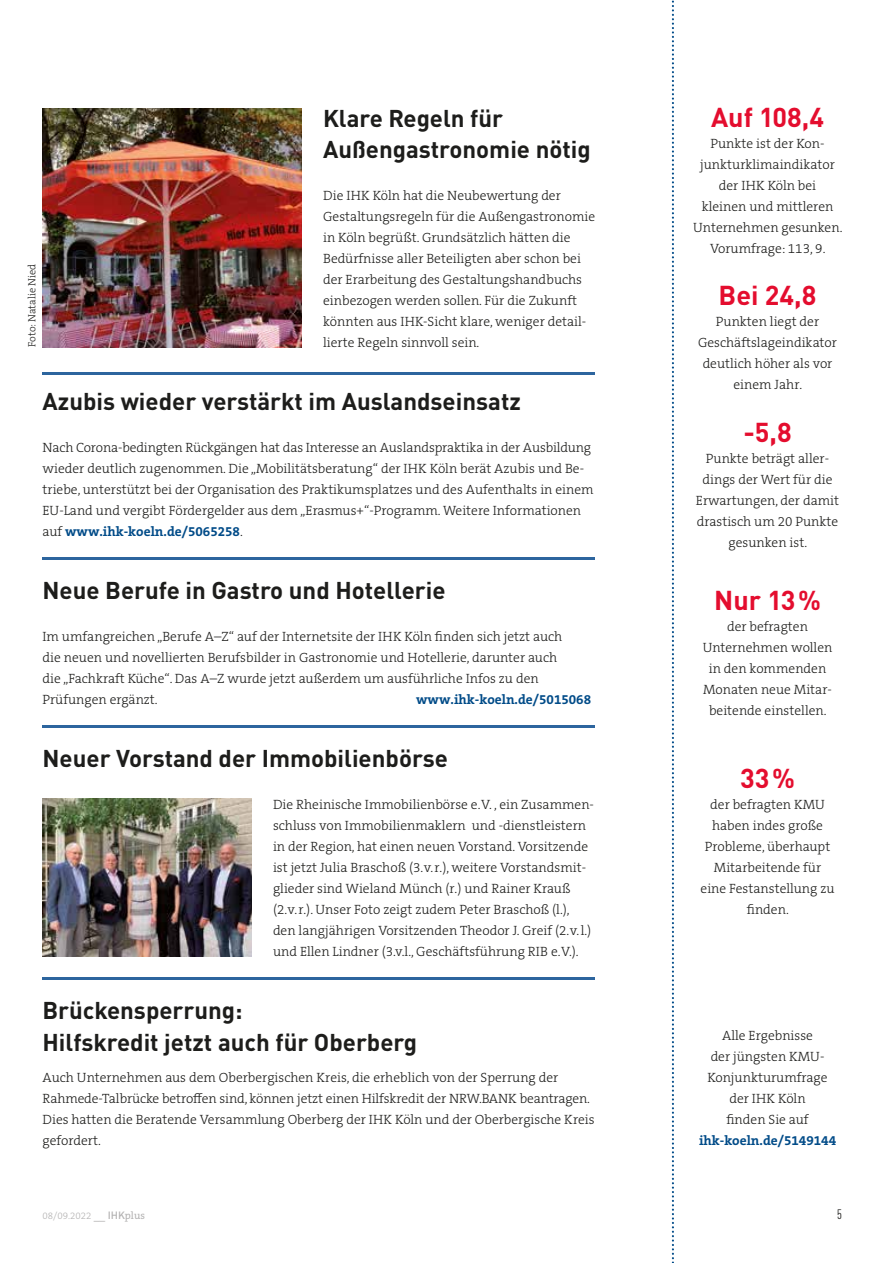
<style>
.page{position:relative;width:893px;height:1263px;background:#fff}
.page>*{position:absolute;margin:0;border:0;box-sizing:border-box;transform-origin:0 0}
.t1{font:700 27px "DINOT";color:#e40d2e}
.t2{font:700 24px/31.5px "DINOT";color:#1d1d1b}
.t3{font:300 13.5px/21px "The Serif B W3";color:#1d1d1b;text-align:center}
.t4{font:700 13.5px "The Serif B W7";color:#004b88}
.t5{font:condensed 13.5px "DINOT";color:#1d1d1b}
.t6{font:300 10.5px "The Serif B W3";color:#1d1d1b}
.t7{font:300 9.75px "The Serif B W3";color:#b3b2b2}
.s1{font-family:"The Serif B W3";font-weight:300;color:#1d1d1b}
.s2{font-family:"The Serif B W5 Plain";font-weight:400;font-size:10.5px}
.s3{font-family:"DINOT";font-weight:500;font-size:10.5px}
</style>
<div class="page">
<svg style="left:672px;top:0;width:2px;height:1263px"></svg>
<hr style="left:43px;top:977px;width:552px;height:2px;background:#2d659e">
<hr style="left:43px;top:725px;width:552px;height:2px;background:#2d659e">
<hr style="left:43px;top:557px;width:552px;height:2px;background:#2d659e">
<hr style="left:43px;top:372px;width:552px;height:2px;background:#2d659e">
<img style="left:43px;top:108px;width:259px;height:239px">
<img style="left:43px;top:799px;width:209px;height:157px">
<p class="t6" style="left:25px;top:347px;width:85px;rotate:-90deg">Foto: Natalie Nied</p>
<h2 class="t2" style="left:323px;top:101px;width:269px">Klare Regeln für<br>Außengastronomie nötig</h2>
<p class="t3" style="left:323px;top:185px;width:274px;text-align:left">Die IHK Köln hat die Neubewertung der Gestaltungsregeln für die Außengastronomie in Köln begrüßt. Grundsätzlich hätten die Bedürfnisse aller Beteiligten aber schon bei der Erarbeitung des Gestaltungshandbuchs einbezogen werden sollen. Für die Zukunft könnten aus IHK-Sicht klare, weniger detail&shy;lierte Regeln sinnvoll sein.</p>
<h2 class="t2" style="left:43px;top:384px;width:480px">Azubis wieder verstärkt im Auslandseinsatz</h2>
<p class="t3" style="left:43px;top:437px;width:553px;text-align:left">Nach Corona-bedingten Rückgängen hat das Interesse an Auslandspraktika in der Ausbildung wieder deutlich zugenommen. Die „Mobilitätsberatung“ der IHK Köln berät Azubis und Be - triebe, unterstützt bei der Organisation des Praktikumsplatzes und des Aufenthalts in einem EU-Land und vergibt Fördergelder aus dem „Erasmus+“-Programm. Weitere Informationen</p>
<p class="t4" style="left:43px;top:523px;width:202px"><span class="s1">auf</span> www.ihk-koeln.de/5065258<span class="s1">.</span></p>
<h2 class="t2" style="left:43px;top:573px;width:405px">Neue Berufe in Gastro und Hotellerie</h2>
<p class="t3" style="left:43px;top:626px;width:521px;text-align:left">Im umfangreichen „Berufe A–Z“ auf der Internetsite der IHK Köln finden sich jetzt auch die neuen und novellierten Berufsbilder in Gastronomie und Hotellerie, darunter auch die „Fachkraft Küche“. Das A–Z wurde jetzt außerdem um ausführliche Infos zu den Prüfungen ergänzt.</p>
<p class="t4" style="left:416px;top:691px;width:176px">www.ihk-koeln.de/5015068</p>
<h2 class="t2" style="left:43px;top:741px;width:407px">Neuer Vorstand der Immobilienbörse</h2>
<p class="t3" style="left:273px;top:794px;width:323px;text-align:left">Die Rheinische Immobilienbörse e.V. , ein Zu sammen&shy;schluss von Immobilienmaklern und -dienstleistern in der Region, hat einen neuen Vorstand. Vorsitzende ist jetzt Julia Braschoß (3.v.r.), weitere Vorstandsmit&shy;glieder sind Wieland Münch (r.) und Rainer Krauß (2.v.r.). Unser Foto zeigt zudem Peter Braschoß (l.), den langjährigen Vorsitzenden Theodor J. Greif (2.v.l.) und Ellen Lindner (3.v.l., Geschäftsführung RIB e.V.).</p>
<h2 class="t2" style="left:43px;top:993px;width:376px">Brückensperrung:<br>Hilfskredit jetzt auch für Oberberg</h2>
<p class="t3" style="left:43px;top:1067px;width:554px;text-align:left">Auch Unternehmen aus dem Oberbergischen Kreis, die erheblich von der Sperrung der Rahmede-Talbrücke betroffen sind, können jetzt einen Hilfskredit der NRW.BANK beantragen.<br>Dies hatten die Beratende Versammlung Oberberg der IHK Köln und der Oberbergische Kreis gefordert.</p>
<h1 class="t1" style="left:711px;top:96px;width:114px">Auf 108,4</h1>
<p class="t3" style="left:693px;top:133px;width:151px">Punkte ist der Kon&shy;junkturklimaindikator der IHK Köln bei<br>kleinen und mittleren<br>Unternehmen gesunken.<br>Vorumfrage: 113, 9.</p>
<h1 class="t1" style="left:719px;top:274px;width:99px">Bei 24,8</h1>
<p class="t3" style="left:698px;top:311px;width:140px">Punkten liegt der<br>Geschäftslageindikator deutlich höher als vor einem Jahr.</p>
<h1 class="t1" style="left:743px;top:411px;width:50px">-5,8</h1>
<p class="t3" style="left:696px;top:448px;width:145px">Punkte beträgt aller&shy;dings der Wert für die<br>Erwartungen, der damit drastisch um 20 Punkte gesunken ist.</p>
<h1 class="t1" style="left:714px;top:579px;width:108px">Nur 13%</h1>
<p class="t3" style="left:703px;top:616px;width:131px">der befragten<br>Unternehmen wollen in den kommenden<br>Monaten neue Mitar&shy;beitende einstellen.</p>
<h1 class="t1" style="left:740px;top:757px;width:56px">33%</h1>
<p class="t3" style="left:701px;top:794px;width:135px">der befragten KMU haben indes große<br>Probleme, überhaupt<br>Mitarbeitende für eine Festanstellung zu finden.</p>
<p class="t3" style="left:707px;top:1025px;width:122px">Alle Ergebnisse<br>der jüngsten KMU-<br>Konjunkturumfrage der IHK Köln<br>finden Sie auf</p>
<p class="t4" style="left:699px;top:1132px;width:139px">ihk-koeln.de/5149144</p>
<p class="t7" style="left:43px;top:1209px;width:104px">08/09.2022 <span class="s2">__</span> <span class="s3">IHK</span><span class="s2">plus</span></p>
<p class="t5" style="left:837px;top:1204px;width:6px">5</p>
</div>
